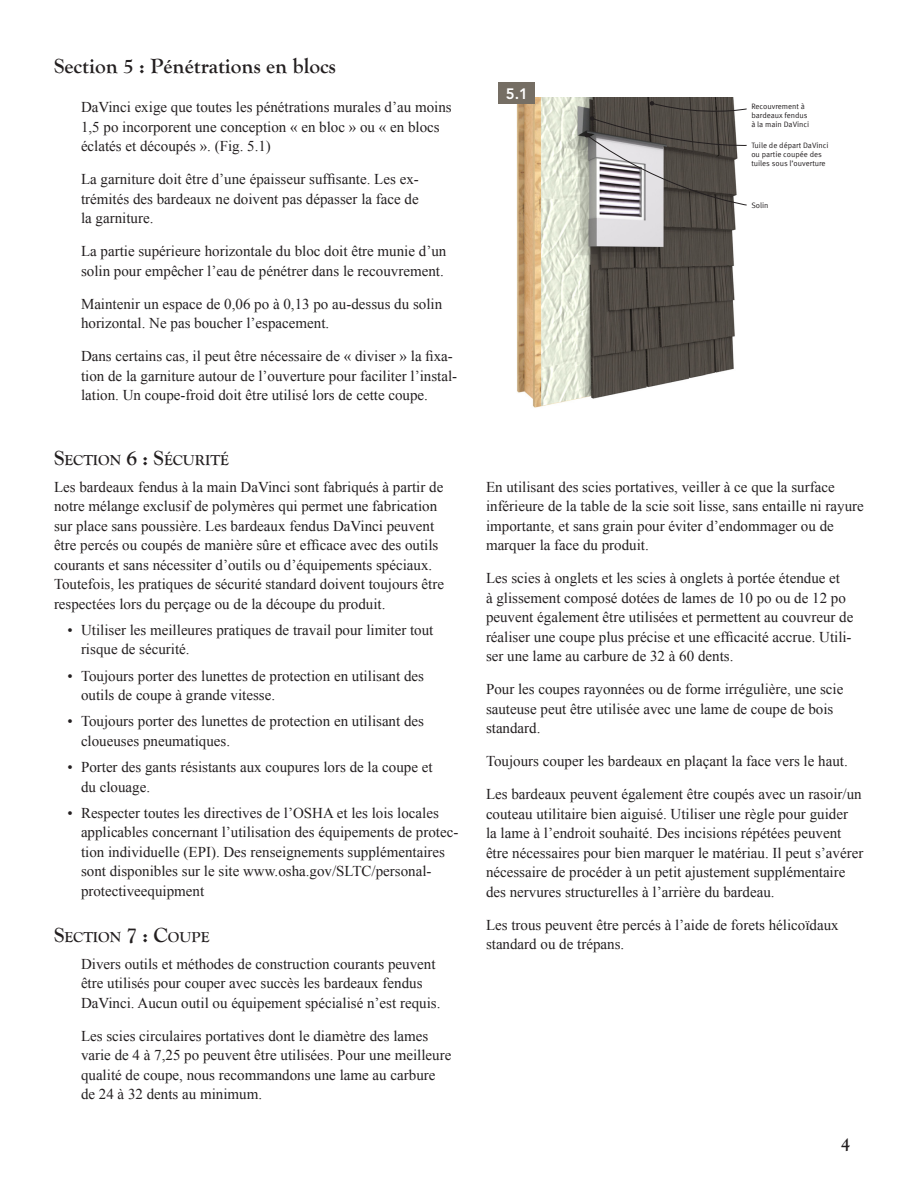
<style>
.page{position:relative;width:918px;height:1188px;background:#fff}
.page>*{position:absolute;margin:0;border:0;box-sizing:border-box;transform-origin:0 0}
.t1{font:700 21.3px "Goudy Old Style T";color:#231f20}
.t2{font:700 18px "Goudy Old Style T";color:#231f20}
.Paragraph_Style_1{font:15px/19.5px "Times New Roman";color:#231f20}
.t3{font:700 15px "Goudy Old Style T";color:#231f20}
.t4{font:800 15px "Avenir LT Std";color:#fff}
.t5{font:7.8px/9.3px "Meta Pro";color:#231f20}
.s1{font-size:21.3px}
</style>
<div class="page">
<img style="left:516px;top:97px;width:220px;height:311px">
<svg style="left:584px;top:101px;width:163px;height:105px;background:#7a7673"></svg>
<div style="left:499px;top:82px;width:36px;height:22px;background:#756e64"></div>
<p class="t1" style="left:54px;top:54px;width:283px">Section 5 : Pénétrations en blocs</p>
<p class="Paragraph_Style_1" style="left:81px;top:97px;width:372px">DaVinci exige que toutes les pénétrations murales d’au moins<br>1,5 po incorporent une conception « en bloc » ou « en blocs éclatés et découpés ». (Fig. 5.1)</p>
<p class="Paragraph_Style_1" style="left:81px;top:169px;width:339px;text-align:justify">La garniture doit être d’une épaisseur suffisante. Les ex&shy;trémités des bardeaux ne doivent pas dépasser la face de la garniture.</p>
<p class="Paragraph_Style_1" style="left:81px;top:241px;width:367px">La partie supérieure horizontale du bloc doit être munie d’un solin pour empêcher l’eau de pénétrer dans le recouvrement.</p>
<p class="Paragraph_Style_1" style="left:81px;top:294px;width:363px">Maintenir un espace de 0,06 po à 0,13 po au-dessus du solin horizontal. Ne pas boucher l’espacement.</p>
<p class="Paragraph_Style_1" style="left:81px;top:346px;width:378px">Dans certains cas, il peut être nécessaire de « diviser » la fixa&shy;tion de la garniture autour de l’ouverture pour faciliter l’instal&shy;lation. Un coupe-froid doit être utilisé lors de cette coupe.</p>
<p class="t3" style="left:54px;top:451px;width:176px"><span class="s1">S</span>ECTION <span class="s1">6 : S</span>ÉCURITÉ</p>
<p class="Paragraph_Style_1" style="left:54px;top:477px;width:392px">Les bardeaux fendus à la main DaVinci sont fabriqués à partir de notre mélange exclusif de polymères qui permet une fabrication sur place sans poussière. Les bardeaux fendus DaVinci peuvent être percés ou coupés de manière sûre et efficace avec des outils courants et sans nécessiter d’outils ou d’équipements spéciaux.<br>Toutefois, les pratiques de sécurité standard doivent toujours être respectées lors du perçage ou de la découpe du produit.</p>
<p class="Paragraph_Style_1" style="left:81px;top:620px;width:354px;text-indent:-14px">• Utiliser les meilleures pratiques de travail pour limiter tout risque de sécurité.</p>
<p class="Paragraph_Style_1" style="left:81px;top:666px;width:345px;text-indent:-14px">• Toujours porter des lunettes de protection en utilisant des outils de coupe à grande vitesse.</p>
<p class="Paragraph_Style_1" style="left:81px;top:711px;width:345px;text-indent:-14px">• Toujours porter des lunettes de protection en utilisant des cloueuses pneumatiques.</p>
<p class="Paragraph_Style_1" style="left:81px;top:757px;width:353px;text-indent:-14px">• Porter des gants résistants aux coupures lors de la coupe et du clouage.</p>
<p class="Paragraph_Style_1" style="left:81px;top:803px;width:379px;text-indent:-14px">• Respecter toutes les directives de l’OSHA et les lois locales applicables concernant l’utilisation des équipements de protec&shy;tion individuelle (EPI). Des renseignements supplémentaires sont disponibles sur le site www.osha.gov/SLTC/personal&shy;protectiveequipment</p>
<p class="t3" style="left:54px;top:928px;width:157px"><span class="s1">S</span>ECTION <span class="s1">7 : C</span>OUPE</p>
<p class="Paragraph_Style_1" style="left:81px;top:954px;width:361px">Divers outils et méthodes de construction courants peuvent être utilisés pour couper avec succès les bardeaux fendus<br>DaVinci. Aucun outil ou équipement spécialisé n’est requis.</p>
<p class="Paragraph_Style_1" style="left:81px;top:1026px;width:372px">Les scies circulaires portatives dont le diamètre des lames varie de 4 à 7,25 po peuvent être utilisées. Pour une meilleure qualité de coupe, nous recommandons une lame au carbure de 24 à 32 dents au minimum.</p>
<p class="t4" style="left:506px;top:84px;width:24px">5.1</p>
<p class="t5" style="left:751px;top:101px;width:59px">Recouvrement à bardeaux fendus à la main DaVinci</p>
<p class="t5" style="left:751px;top:140px;width:79px">Tuile de départ DaVinci ou partie coupée des tuiles sous l’ouverture</p>
<p class="t5" style="left:751px;top:200px;width:19px">Solin</p>
<p class="Paragraph_Style_1" style="left:486px;top:477px;width:379px">En utilisant des scies portatives, veiller à ce que la surface inférieure de la table de la scie soit lisse, sans entaille ni rayure importante, et sans grain pour éviter d’endommager ou de marquer la face du produit.</p>
<p class="Paragraph_Style_1" style="left:486px;top:568px;width:369px">Les scies à onglets et les scies à onglets à portée étendue et<br>à glissement composé dotées de lames de 10 po ou de 12 po peuvent également être utilisées et permettent au couvreur de réaliser une coupe plus précise et une efficacité accrue. Utili&shy;ser une lame au carbure de 32 à 60 dents.</p>
<p class="Paragraph_Style_1" style="left:486px;top:679px;width:359px">Pour les coupes rayonnées ou de forme irrégulière, une scie sauteuse peut être utilisée avec une lame de coupe de bois standard.</p>
<p class="Paragraph_Style_1" style="left:486px;top:751px;width:363px">Toujours couper les bardeaux en plaçant la face vers le haut.</p>
<p class="Paragraph_Style_1" style="left:486px;top:784px;width:379px">Les bardeaux peuvent également être coupés avec un rasoir/un couteau utilitaire bien aiguisé. Utiliser une règle pour guider<br>la lame à l’endroit souhaité. Des incisions répétées peuvent être nécessaires pour bien marquer le matériau. Il peut s’avérer nécessaire de procéder à un petit ajustement supplémentaire des nervures structurelles à l’arrière du bardeau.</p>
<p class="Paragraph_Style_1" style="left:486px;top:915px;width:354px">Les trous peuvent être percés à l’aide de forets hélicoïdaux standard ou de trépans.</p>
<p class="t2" style="left:841px;top:1134px;width:10px">4</p>
</div>
